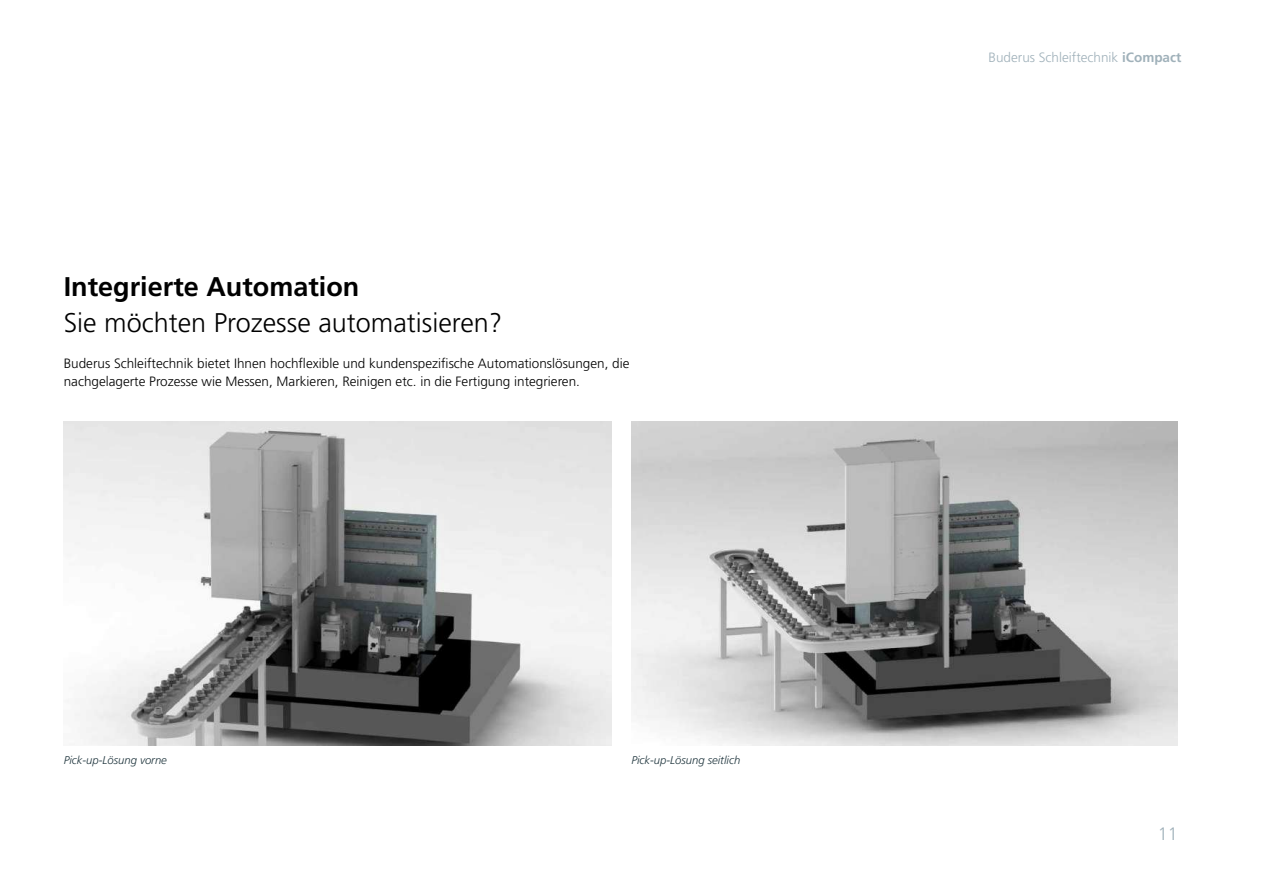
<style>
.page{position:relative;width:1263px;height:893px;background:#fff}
.page>*{position:absolute;margin:0;border:0;box-sizing:border-box;transform-origin:0 0}
.t1{font:300 27px "Frutiger LT Std";color:#000}
.t2{font:700 27px "Frutiger LT Std";color:#000}
.t3{font:300 18px "Frutiger LT Std";color:#a0b1ba}
.t4{font:300 13.5px/18px "Frutiger LT Std";color:#000}
.t5{font:300 13.5px "Frutiger LT Std";color:#a0b1ba}
.t6{font:italic 300 11.25px "Frutiger LT Std";color:#21373f}
.s1{font-weight:700}
</style>
<div class="page">
<img style="left:631px;top:422px;width:547px;height:324px">
<img style="left:64px;top:422px;width:548px;height:324px">
<h1 class="t2" style="left:64px;top:270px;width:297px">Integrierte Automation</h1>
<h1 class="t1" style="left:64px;top:307px;width:440px">Sie möchten Prozesse automatisieren?</h1>
<p class="t4" style="left:64px;top:354px;width:567px">Buderus Schleiftechnik bietet Ihnen hochflexible und kundenspezifische Automationslösungen, die nachgelagerte Prozesse wie Messen, Markieren, Reinigen etc. in die Fertigung integrieren.</p>
<p class="t6" style="left:64px;top:753px;width:105px">Pick-up-Lösung vorne</p>
<p class="t6" style="left:631px;top:753px;width:110px">Pick-up-Lösung seitlich</p>
<p class="t5" style="left:988px;top:49px;width:194px">Buderus Schleiftechnik <span class="s1">iCompact</span></p>
<h2 class="t3" style="left:1158px;top:824px;width:22px">11</h2>
</div>
